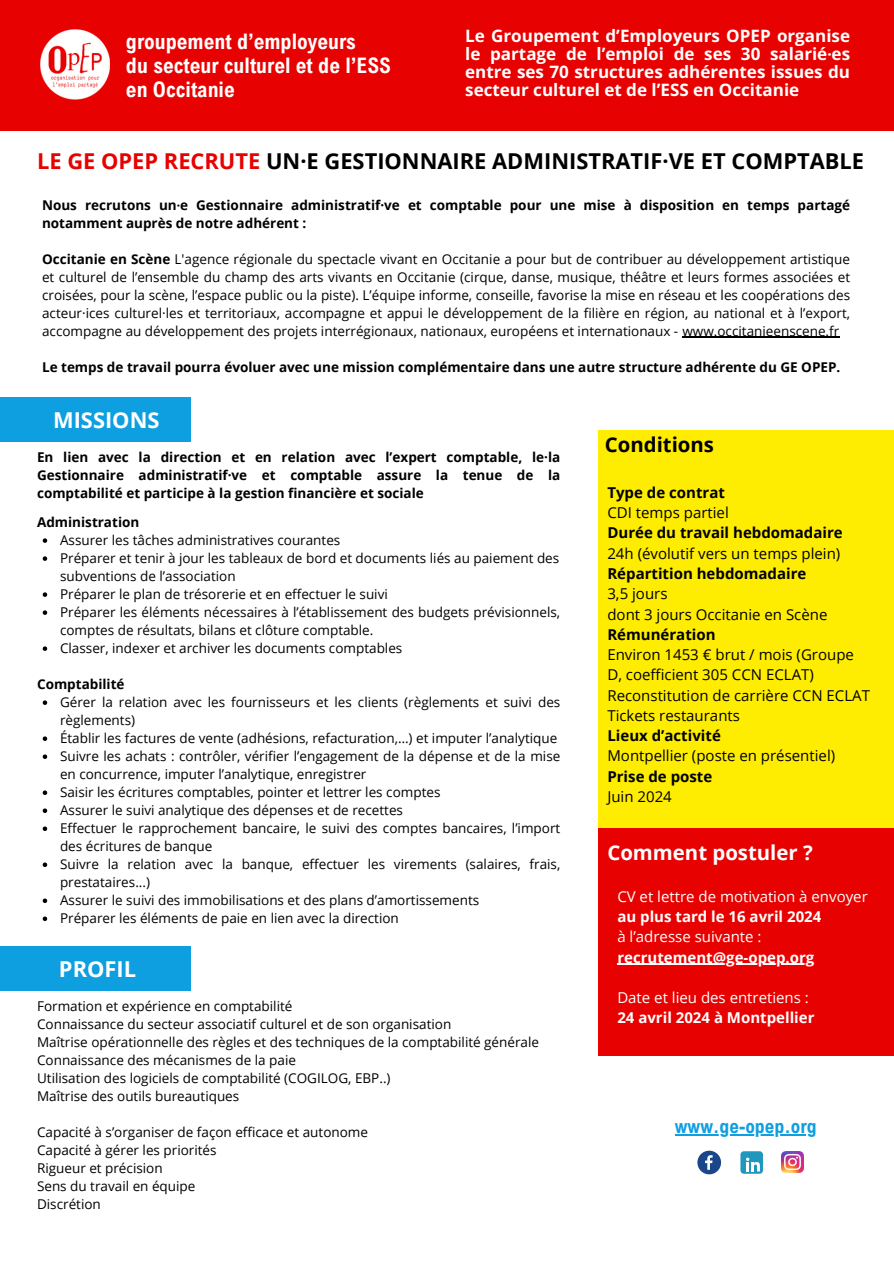
<style>
.page{position:relative;width:894px;height:1264px;background:#fff}
.page>*{position:absolute;margin:0;border:0;box-sizing:border-box;transform-origin:0 0}
.t1{font:700 21.9px "Open Sans";color:#000}
.t2{font:700 21.9px "Open Sans";color:#fff}
.t3{font:700 21.45px/23.7px "Arial Nova Cond";color:#fff}
.t4{font:700 20.4px "Open Sans";color:#fff}
.t5{font:700 20.4px "Open Sans";color:#000}
.t6{font:700 19.2px "Arial Nova Cond";color:#0e9fe1}
.t7{font:700 17.1px/18px "Open Sans";color:#fff;text-align:justify}
.t8{font:15px/20.2px "Open Sans";color:#000}
.t9{font:700 15px "Open Sans";color:#000}
.t10{font:15px/20.2px "Open Sans";color:#fff}
.t11{font:700 15px "Open Sans";color:#fff}
.t12{font:13.5px/18px "Open Sans";color:#000}
.t13{font:700 13.5px/18px "Open Sans";color:#000}
.s1{font-family:"Liberation Serif"}
.s2{color:#e70201}
.s3{font-weight:700}
</style>
<div class="page">
<div style="left:0;top:0;width:893px;height:131px;background:#e70201"></div>
<img style="left:40px;top:29px;width:69px;height:71px">
<div style="left:0;top:397px;width:190px;height:45px;background:#0e9fe1"></div>
<div style="left:597px;top:827px;width:296px;height:229px;background:#e70201"></div>
<div style="left:597px;top:430px;width:296px;height:397px;background:#feed01"></div>
<svg style="left:697px;top:1150px;width:23px;height:24px"></svg>
<div style="left:740px;top:1151px;width:22px;height:22px;background:#2197bd;border-radius:3px"></div>
<svg style="left:746px;top:1157px;width:14px;height:14px"></svg>
<div style="left:0;top:946px;width:190px;height:45px;background:#0e9fe1"></div>
<img style="left:781px;top:1151px;width:22px;height:21px">
<hr style="left:682px;top:337px;width:157px;height:1px;background:#000">
<svg style="left:43px;top:538px;width:4px;height:5px"></svg>
<svg style="left:43px;top:556px;width:4px;height:5px"></svg>
<svg style="left:43px;top:592px;width:4px;height:5px"></svg>
<svg style="left:43px;top:610px;width:4px;height:5px"></svg>
<svg style="left:43px;top:646px;width:4px;height:5px"></svg>
<svg style="left:43px;top:700px;width:4px;height:5px"></svg>
<svg style="left:43px;top:736px;width:4px;height:5px"></svg>
<svg style="left:43px;top:754px;width:4px;height:5px"></svg>
<svg style="left:43px;top:790px;width:4px;height:5px"></svg>
<svg style="left:43px;top:808px;width:4px;height:5px"></svg>
<svg style="left:43px;top:826px;width:4px;height:5px"></svg>
<svg style="left:43px;top:862px;width:4px;height:5px"></svg>
<svg style="left:43px;top:898px;width:4px;height:5px"></svg>
<svg style="left:43px;top:916px;width:4px;height:5px"></svg>
<hr style="left:617px;top:963px;width:197px;height:1px;background:#fff">
<hr style="left:674px;top:1134px;width:142px;height:1px;background:#0e9fe1">
<h5 class="t3" style="left:126px;top:30px;width:266px">groupement d’employeurs<br>du secteur culturel et de l’ESS en Occitanie</h5>
<p class="t7" style="left:465px;top:27px;width:386px">Le Groupement d’Employeurs OPEP organise le partage de l’emploi de ses 30 salarié<span class="s1">∙</span>es entre ses 70 structures adhérentes issues du secteur culturel et de l’ESS en Occitanie</p>
<h5 class="t1" style="left:37px;top:146px;width:828px"><span class="s2">LE GE OPEP RECRUTE</span> UN·E GESTIONNAIRE ADMINISTRATIF·VE ET COMPTABLE</h5>
<h1 class="t13" style="left:42px;top:195px;width:809px">Nous recrutons un<span class="s1">∙</span>e Gestionnaire administratif·ve et comptable pour une mise à disposition en temps partagé notamment auprès de notre adhérent :</h1>
<h5 class="t12" style="left:42px;top:249px;width:809px;text-align:justify"><span class="s3">Occitanie en Scène</span> L'agence régionale du spectacle vivant en Occitanie a pour but de contribuer au développement artistique et culturel de l’ensemble du champ des arts vivants en Occitanie (cirque, danse, musique, théâtre et leurs formes associées et croisées, pour la scène, l’espace public ou la piste). L’équipe informe, conseille, favorise la mise en réseau et les coopérations des acteur·ices culturel·les et territoriaux, accompagne et appui le développement de la filière en région, au national et à l’export, accompagne au développement des projets interrégionaux, nationaux, européens et internationaux - www.occitanieenscene.fr</h5>
<h5 class="t13" style="left:42px;top:357px;width:799px">Le temps de travail pourra évoluer avec une mission complémentaire dans une autre structure adhérente du GE OPEP.</h5>
<h2 class="t2" style="left:53px;top:404px;width:108px">MISSIONS</h2>
<p class="t13" style="left:37px;top:448px;width:524px;text-align:justify">En lien avec la direction et en relation avec l’expert comptable, le·la Gestionnaire administratif·ve et comptable assure la tenue de la comptabilité et participe à la gestion financière et sociale</p>
<p class="t13" style="left:37px;top:513px;width:104px">Administration</p>
<p class="t12" style="left:60px;top:531px;width:282px">Assurer les tâches administratives courantes</p>
<p class="t12" style="left:60px;top:549px;width:500px">Préparer et tenir à jour les tableaux de bord et documents liés au paiement des subventions de l’association</p>
<p class="t12" style="left:60px;top:585px;width:329px">Préparer le plan de trésorerie et en effectuer le suivi</p>
<h5 class="t12" style="left:60px;top:603px;width:501px">Préparer les éléments nécessaires à l’établissement des budgets prévisionnels, comptes de résultats, bilans et clôture comptable.</h5>
<p class="t12" style="left:60px;top:639px;width:344px">Classer, indexer et archiver les documents comptables</p>
<p class="t13" style="left:37px;top:675px;width:89px">Comptabilité</p>
<p class="t12" style="left:60px;top:693px;width:501px">Gérer la relation avec les fournisseurs et les clients (règlements et suivi des règlements)</p>
<p class="t12" style="left:60px;top:729px;width:498px">Établir les factures de vente (adhésions, refacturation,…) et imputer l’analytique</p>
<p class="t12" style="left:60px;top:747px;width:501px">Suivre les achats : contrôler, vérifier l’engagement de la dépense et de la mise en concurrence, imputer l’analytique, enregistrer</p>
<p class="t12" style="left:60px;top:783px;width:382px">Saisir les écritures comptables, pointer et lettrer les comptes</p>
<p class="t12" style="left:60px;top:801px;width:344px">Assurer le suivi analytique des dépenses et de recettes</p>
<p class="t12" style="left:60px;top:819px;width:501px">Effectuer le rapprochement bancaire, le suivi des comptes bancaires, l’import des écritures de banque</p>
<p class="t12" style="left:60px;top:855px;width:501px">Suivre la relation avec la banque, effectuer les virements (salaires, frais, prestataires...)</p>
<h1 class="t12" style="left:60px;top:891px;width:420px">Assurer le suivi des immobilisations et des plans d’amortissements</h1>
<p class="t12" style="left:60px;top:909px;width:340px">Préparer les éléments de paie en lien avec la direction</p>
<h4 class="t2" style="left:59px;top:954px;width:79px">PROFIL</h4>
<p class="t12" style="left:37px;top:997px;width:257px">Formation et expérience en comptabilité</p>
<p class="t12" style="left:37px;top:1015px;width:415px">Connaissance du secteur associatif culturel et de son organisation</p>
<p class="t12" style="left:37px;top:1033px;width:503px">Maîtrise opérationnelle des règles et des techniques de la comptabilité générale</p>
<h2 class="t12" style="left:37px;top:1051px;width:260px">Connaissance des mécanismes de la paie</h2>
<p class="t12" style="left:37px;top:1069px;width:355px">Utilisation des logiciels de comptabilité (COGILOG, EBP..)</p>
<p class="t12" style="left:37px;top:1087px;width:204px">Maîtrise des outils bureautiques</p>
<p class="t12" style="left:37px;top:1123px;width:332px">Capacité à s’organiser de façon efficace et autonome</p>
<p class="t12" style="left:37px;top:1141px;width:181px">Capacité à gérer les priorités</p>
<p class="t12" style="left:37px;top:1159px;width:127px">Rigueur et précision</p>
<h3 class="t12" style="left:37px;top:1177px;width:160px">Sens du travail en équipe</h3>
<p class="t12" style="left:37px;top:1195px;width:65px">Discrétion</p>
<p class="t5" style="left:604px;top:430px;width:111px">Conditions</p>
<p class="t9" style="left:607px;top:482px;width:119px">Type de contrat</p>
<p class="t8" style="left:607px;top:502px;width:123px">CDI temps partiel</p>
<p class="t9" style="left:607px;top:522px;width:237px">Durée du travail hebdomadaire</p>
<p class="t8" style="left:607px;top:543px;width:234px">24h (évolutif vers un temps plein)</p>
<p class="t9" style="left:607px;top:563px;width:200px">Répartition hebdomadaire</p>
<p class="t8" style="left:607px;top:583px;width:62px">3,5 jours</p>
<p class="t8" style="left:607px;top:603px;width:221px">dont 3 jours Occitanie en Scène</p>
<p class="t9" style="left:607px;top:623px;width:110px">Rémunération</p>
<p class="t8" style="left:607px;top:644px;width:248px">Environ 1453 € brut / mois (Groupe<br>D, coefficient 305 CCN ECLAT)</p>
<p class="t8" style="left:607px;top:684px;width:264px">Reconstitution de carrière CCN ECLAT</p>
<h2 class="t8" style="left:607px;top:705px;width:134px">Tickets restaurants</h2>
<p class="t9" style="left:607px;top:725px;width:115px">Lieux d’activité</p>
<p class="t8" style="left:607px;top:745px;width:229px">Montpellier (poste en présentiel)</p>
<p class="t9" style="left:607px;top:765px;width:106px">Prise de poste</p>
<p class="t8" style="left:607px;top:786px;width:66px">Juin 2024</p>
<p class="t4" style="left:607px;top:838px;width:207px">Comment postuler ?</p>
<p class="t10" style="left:617px;top:885px;width:252px">CV et lettre de motivation à envoyer <span class="s3">au plus tard le 16 avril 2024</span></p>
<p class="t10" style="left:617px;top:926px;width:146px">à l’adresse suivante :</p>
<p class="t11" style="left:617px;top:946px;width:198px">recrutement@ge-opep.org</p>
<p class="t10" style="left:617px;top:987px;width:193px">Date et lieu des entretiens :</p>
<p class="t11" style="left:617px;top:1007px;width:199px">24 avril 2024 à Montpellier</p>
<p class="t6" style="left:674px;top:1113px;width:143px">www.ge-opep.org</p>
</div>
